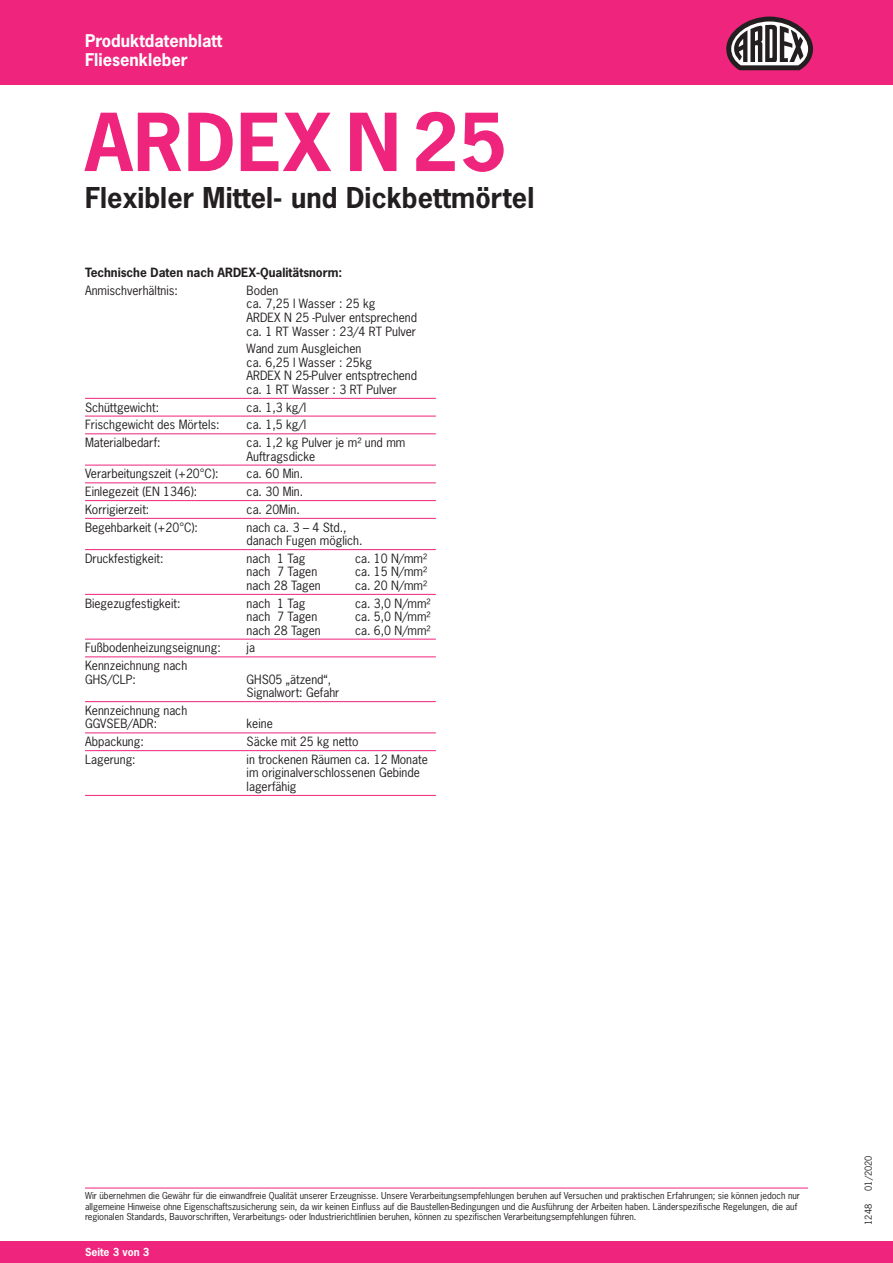
<style>
.page{position:relative;width:893px;height:1263px;background:#fff}
.page>*{position:absolute;margin:0;border:0;box-sizing:border-box;transform-origin:0 0}
.t1{font:700 75px "News Gothic Std";letter-spacing:.015em;color:#ee247d}
.t2{font:700 27px "News Gothic Std";letter-spacing:.005em;color:#231f20}
.t3{font:700 16.5px/19.5px "News Gothic Std";color:#fff}
.t4{font:12px/13.5px "News Gothic Std";color:#231f20}
.t5{font:700 12px "News Gothic Std";color:#231f20}
.t6{font:700 10.5px "News Gothic Std";color:#fff}
.t7{font:9px/10.5px "News Gothic Std";color:#231f20}
</style>
<div class="page">
<div style="left:0;top:0;width:893px;height:85px;background:#ee247d"></div>
<div style="left:0;top:1242px;width:893px;height:21px;background:#ee247d"></div>
<hr style="left:85px;top:398px;width:351px;height:1px;background:#ee247d">
<hr style="left:85px;top:416px;width:351px;height:1px;background:#ee247d">
<hr style="left:85px;top:433px;width:351px;height:1px;background:#ee247d">
<hr style="left:85px;top:465px;width:351px;height:1px;background:#ee247d">
<hr style="left:85px;top:482px;width:351px;height:1px;background:#ee247d">
<hr style="left:85px;top:500px;width:351px;height:1px;background:#ee247d">
<hr style="left:85px;top:518px;width:351px;height:1px;background:#ee247d">
<hr style="left:85px;top:549px;width:351px;height:1px;background:#ee247d">
<hr style="left:85px;top:594px;width:351px;height:1px;background:#ee247d">
<hr style="left:85px;top:639px;width:351px;height:1px;background:#ee247d">
<hr style="left:85px;top:656px;width:351px;height:1px;background:#ee247d">
<hr style="left:85px;top:701px;width:351px;height:1px;background:#ee247d">
<hr style="left:85px;top:732px;width:351px;height:1px;background:#ee247d">
<hr style="left:85px;top:750px;width:351px;height:1px;background:#ee247d">
<hr style="left:85px;top:795px;width:351px;height:1px;background:#ee247d">
<svg style="left:726px;top:17px;width:87px;height:53px"></svg>
<hr style="left:85px;top:1188px;width:723px;height:1px;background:#ee247d">
<h3 class="t3" style="left:85px;top:31px;width:139px">Produktdatenblatt<br>Fliesenkleber</h3>
<h1 class="t1" style="left:85px;top:93px;width:423px">ARDEX N 25</h1>
<h2 class="t2" style="left:85px;top:180px;width:451px">Flexibler Mittel- und Dickbettmörtel</h2>
<p class="t5" style="left:85px;top:265px;width:259px">Technische Daten nach ARDEX-Qualitätsnorm:</p>
<p class="t4" style="left:85px;top:284px;width:95px">Anmischverhältnis:</p>
<p class="t4" style="left:247px;top:284px;width:172px">Boden<br>ca. 7,25 l Wasser : 25 kg<br>ARDEX N 25 -Pulver entsprechend ca. 1 RT Wasser : 23/4 RT Pulver</p>
<p class="t4" style="left:247px;top:342px;width:172px">Wand zum Ausgleichen<br>ca. 6,25 l Wasser : 25kg<br>ARDEX N 25-Pulver entsptrechend ca. 1 RT Wasser : 3 RT Pulver</p>
<p class="t4" style="left:85px;top:400px;width:76px">Schüttgewicht:</p>
<p class="t4" style="left:247px;top:400px;width:61px">ca. 1,3 kg/l</p>
<p class="t4" style="left:85px;top:418px;width:136px">Frischgewicht des Mörtels:</p>
<p class="t4" style="left:247px;top:418px;width:61px">ca. 1,5 kg/l</p>
<p class="t4" style="left:85px;top:436px;width:77px">Materialbedarf:</p>
<p class="t4" style="left:247px;top:436px;width:160px">ca. 1,2 kg Pulver je m² und mm<br>Auftragsdicke</p>
<p class="t4" style="left:85px;top:467px;width:135px">Verarbeitungszeit (+20°C):</p>
<p class="t4" style="left:247px;top:467px;width:58px">ca. 60 Min.</p>
<p class="t4" style="left:85px;top:485px;width:114px">Einlegezeit (EN 1346):</p>
<p class="t4" style="left:247px;top:485px;width:58px">ca. 30 Min.</p>
<p class="t4" style="left:85px;top:502px;width:66px">Korrigierzeit:</p>
<p class="t4" style="left:247px;top:502px;width:55px">ca. 20Min.</p>
<p class="t4" style="left:85px;top:520px;width:115px">Begehbarkeit (+20°C):</p>
<p class="t4" style="left:247px;top:520px;width:117px">nach ca. 3 – 4 Std., danach Fugen möglich.</p>
<p class="t4" style="left:85px;top:551px;width:80px">Druckfestigkeit:</p>
<p class="t4" style="left:247px;top:551px;width:60px">nach 1 Tag</p>
<p class="t4" style="left:355px;top:551px;width:74px">ca. 10 N/mm²</p>
<p class="t4" style="left:247px;top:565px;width:72px">nach 7 Tagen</p>
<p class="t4" style="left:355px;top:565px;width:74px">ca. 15 N/mm²</p>
<p class="t4" style="left:247px;top:578px;width:76px">nach 28 Tagen</p>
<p class="t4" style="left:355px;top:578px;width:74px">ca. 20 N/mm²</p>
<p class="t4" style="left:85px;top:596px;width:97px">Biegezugfestigkeit:</p>
<p class="t4" style="left:247px;top:596px;width:60px">nach 1 Tag</p>
<p class="t4" style="left:355px;top:596px;width:77px">ca. 3,0 N/mm²</p>
<p class="t4" style="left:247px;top:610px;width:72px">nach 7 Tagen</p>
<p class="t4" style="left:355px;top:610px;width:77px">ca. 5,0 N/mm²</p>
<p class="t4" style="left:247px;top:623px;width:76px">nach 28 Tagen</p>
<p class="t4" style="left:355px;top:623px;width:77px">ca. 6,0 N/mm²</p>
<p class="t4" style="left:85px;top:641px;width:137px">Fußbodenheizungseignung:</p>
<p class="t4" style="left:247px;top:641px;width:10px">ja</p>
<p class="t4" style="left:85px;top:659px;width:104px">Kennzeichnung nach<br>GHS/CLP:</p>
<p class="t4" style="left:247px;top:672px;width:94px">GHS05 „ätzend“,<br>Signalwort: Gefahr</p>
<p class="t4" style="left:85px;top:703px;width:104px">Kennzeichnung nach<br>GGVSEB/ADR:</p>
<p class="t4" style="left:247px;top:717px;width:28px">keine--</p>
<p class="t4" style="left:85px;top:735px;width:60px">Abpackung:</p>
<p class="t4" style="left:247px;top:735px;width:113px">Säcke mit 25 kg netto</p>
<p class="t4" style="left:85px;top:752px;width:52px">Lagerung:</p>
<p class="t4" style="left:247px;top:752px;width:183px">in trockenen Räumen ca. 12 Monate im originalverschlossenen Gebinde lagerfähig</p>
<p class="t7" style="left:85px;top:1191px;width:716px">Wir übernehmen die Gewähr für die einwandfreie Qualität unserer Erzeugnisse. Unsere Verarbeitungsempfehlungen beruhen auf Versuchen und praktischen Erfahrungen; sie können jedoch nur allgemeine Hinweise ohne Eigenschaftszusicherung sein, da wir keinen Einfluss auf die Baustellen-Bedingungen und die Ausführung der Arbeiten haben. Länderspezifische Regelungen, die auf regionalen Standards, Bauvorschriften, Verarbeitungs- oder Industrierichtlinien beruhen, können zu spezifischen Verarbeitungsempfehlungen führen.</p>
<p class="t6" style="left:85px;top:1245px;width:66px">Seite 3 von 3</p>
<p class="t7" style="left:863px;top:1191px;width:37px;rotate:-90deg">01/2020</p>
<p class="t7" style="left:863px;top:1225px;width:22px;rotate:-90deg">1248</p>
</div>
